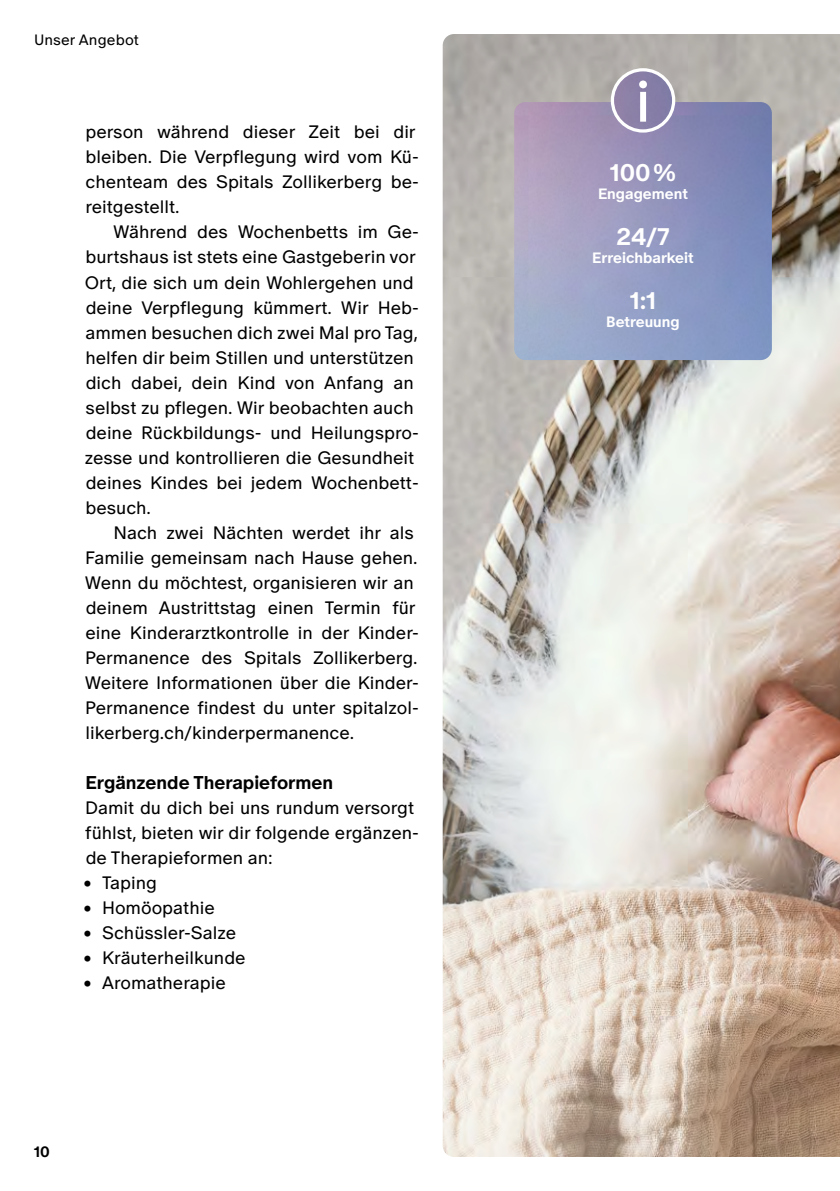
<style>
.page{position:relative;width:840px;height:1191px;background:#fff}
.page>*{position:absolute;margin:0;border:0;box-sizing:border-box;transform-origin:0 0}
.t1{font:700 24px "ABC Oracle";color:#fff}
.t2{font:700 18.4px "ABC Oracle";color:#000}
.t3{font:18px/25px "ABC Oracle";color:#000}
.t4{font:700 15px "ABC Oracle";color:#fff}
.t5{font:15px "ABC Oracle";letter-spacing:.01em;color:#000}
.t6{font:700 15px "ABC Oracle";color:#000}
</style>
<div class="page">
<img style="left:442px;top:34px;width:397px;height:1123px">
<img style="left:514px;top:102px;width:257px;height:258px">
<img style="left:612px;top:70px;width:61px;height:61px;border-radius:31px">
<div style="left:610px;top:68px;width:65px;height:65px;border:3px solid #fff;border-radius:50%"></div>
<svg style="left:638px;top:80px;width:8px;height:42px"></svg>
<p class="t5" style="left:34px;top:29px;width:106px">Unser Angebot</p>
<p class="t3" style="left:85px;top:119px;width:335px">person während dieser Zeit bei dir bleiben. Die Verpflegung wird vom Kü&shy;chenteam des Spitals Zollikerberg be&shy;reitgestellt.</p>
<p class="t3" style="left:85px;top:219px;width:335px;text-indent:28px">Während des Wochenbetts im Ge&shy;burtshaus ist stets eine Gastgeberin vor Ort, die sich um dein Wohlergehen und deine Verpflegung kümmert. Wir Heb&shy;ammen besuchen dich zwei Mal pro Tag, helfen dir beim Stillen und unterstützen dich dabei, dein Kind von Anfang an selbst zu pflegen. Wir beobachten auch deine Rückbildungs- und Heilungspro&shy;zesse und kontrollieren die Gesundheit deines Kindes bei jedem Wochenbett&shy;besuch.</p>
<p class="t3" style="left:85px;top:519px;width:335px;text-indent:29px">Nach zwei Nächten werdet ihr als Familie gemeinsam nach Hause gehen.<br>Wenn du möchtest, organisieren wir an deinem Austrittstag einen Termin für eine Kinderarztkontrolle in der Kinder-Permanence des Spitals Zollikerberg.<br>Weitere Informationen über die Kinder-Permanence findest du unter spitalzol&shy;likerberg.ch/kinderpermanence.</p>
<p class="t2" style="left:85px;top:768px;width:249px">Ergänzende Therapieformen</p>
<p class="t3" style="left:85px;top:794px;width:335px">Damit du dich bei uns rundum versorgt fühlst, bieten wir dir folgende ergänzen&shy;de Therapieformen an:</p>
<p class="t3" style="left:83px;top:869px;width:75px">• Taping</p>
<p class="t3" style="left:83px;top:894px;width:133px">• Homöopathie</p>
<p class="t3" style="left:83px;top:919px;width:154px">• Schüssler-Salze</p>
<p class="t3" style="left:83px;top:944px;width:164px">• Kräuterheilkunde</p>
<p class="t3" style="left:83px;top:969px;width:144px">• Aromatherapie</p>
<p class="t6" style="left:34px;top:1140px;width:17px">10</p>
<h1 class="t1" style="left:609px;top:154px;width:67px">100 %</h1>
<p class="t4" style="left:597px;top:182px;width:91px">Engagement</p>
<h1 class="t1" style="left:616px;top:218px;width:54px">24/7</h1>
<p class="t4" style="left:592px;top:246px;width:103px">Erreichbarkeit</p>
<h1 class="t1" style="left:629px;top:282px;width:27px">1:1</h1>
<p class="t4" style="left:606px;top:310px;width:75px">Betreuung</p>
</div>
